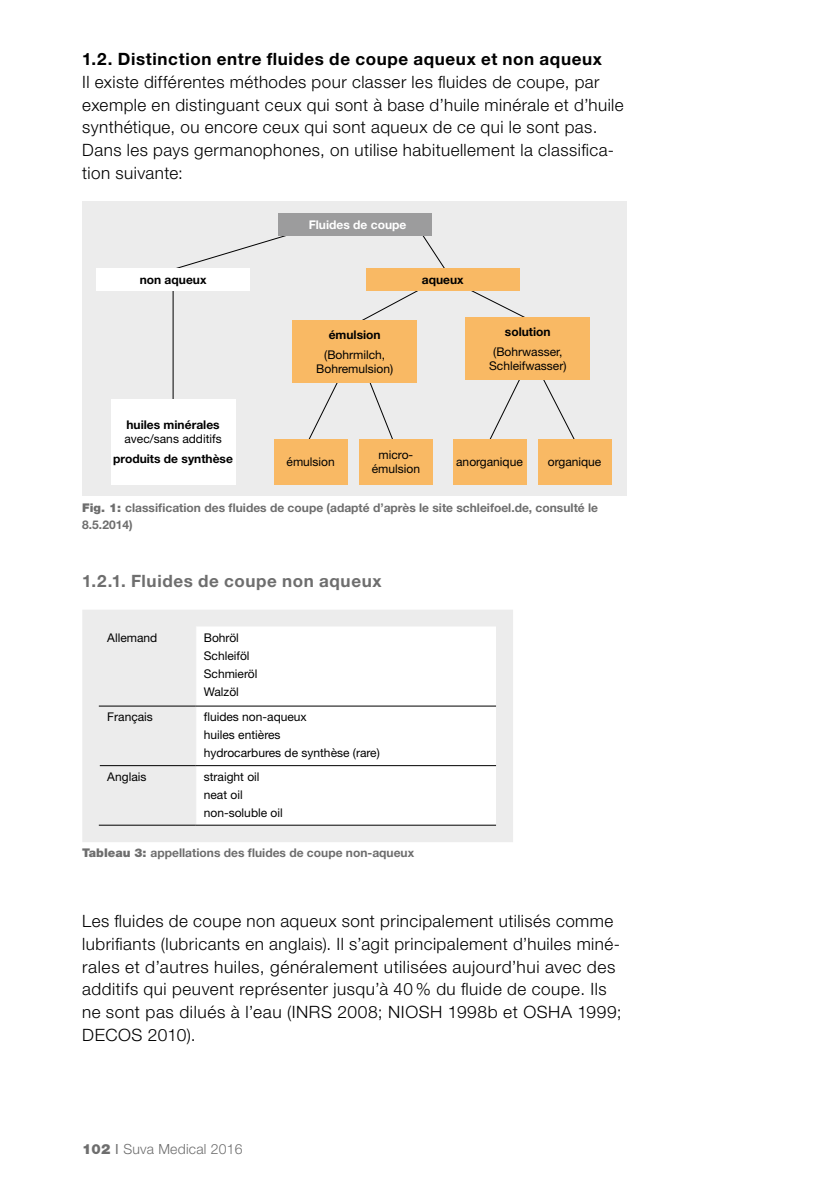
<style>
.page{position:relative;width:840px;height:1191px;background:#fff}
.page>*{position:absolute;margin:0;border:0;box-sizing:border-box;transform-origin:0 0}
.t1{font:300 17px/22.6px "Helvetica Neue LT Std";letter-spacing:.03em;color:#000}
.t2{font:700 17px "Helvetica Neue LT Std";letter-spacing:.035em;color:#000}
.t3{font:700 17px "Helvetica Neue LT Std";letter-spacing:.035em;color:#6e6e6e}
.t4{font:300 14px "Helvetica Neue LT Std";letter-spacing:.015em;color:#6e6e6e}
.t5{font:12px/18px "Helvetica Neue LT Std";color:#000;text-align:center}
.t6{font:700 12px/17px "Helvetica Neue LT Std";color:#6e6e6e}
.t7{font:700 12px "Helvetica Neue LT Std";color:#000}
.t8{font:700 12px "Helvetica Neue LT Std";color:#fff}
.s1{font-weight:900}
.s2{font-weight:400}
</style>
<div class="page">
<div style="left:82px;top:201px;width:544px;height:295px;background:#ececec"></div>
<svg style="left:176px;top:236px;width:110px;height:35px"></svg>
<hr style="left:172px;top:290px;width:1px;height:115px;background:#000">
<svg style="left:422px;top:234px;width:23px;height:34px"></svg>
<svg style="left:543px;top:380px;width:32px;height:59px"></svg>
<svg style="left:471px;top:280px;width:54px;height:37px"></svg>
<svg style="left:308px;top:383px;width:30px;height:56px"></svg>
<svg style="left:369px;top:383px;width:24px;height:56px"></svg>
<svg style="left:489px;top:380px;width:31px;height:59px"></svg>
<svg style="left:362px;top:291px;width:56px;height:29px"></svg>
<div style="left:278px;top:213px;width:153px;height:23px;background:#9c9c9d"></div>
<div style="left:96px;top:268px;width:153px;height:23px;background:#fff"></div>
<div style="left:366px;top:268px;width:153px;height:23px;background:#f9b964"></div>
<div style="left:111px;top:399px;width:124px;height:85px;background:#fff"></div>
<div style="left:292px;top:320px;width:125px;height:63px;background:#f9b964"></div>
<div style="left:274px;top:439px;width:73px;height:45px;background:#f9b964"></div>
<div style="left:452px;top:439px;width:74px;height:45px;background:#f9b964"></div>
<div style="left:359px;top:439px;width:73px;height:45px;background:#f9b964"></div>
<div style="left:537px;top:439px;width:74px;height:45px;background:#f9b964"></div>
<div style="left:465px;top:317px;width:125px;height:63px;background:#f9b964"></div>
<div style="left:82px;top:610px;width:431px;height:232px;background:#ececec"></div>
<svg style="left:196px;top:626px;width:299px;height:198px"></svg>
<hr style="left:99px;top:626px;width:1px;height:79px;background:#ececec">
<hr style="left:195px;top:626px;width:1px;height:79px;background:#ececec">
<hr style="left:99px;top:706px;width:1px;height:59px;background:#ececec">
<hr style="left:195px;top:706px;width:1px;height:59px;background:#ececec">
<hr style="left:99px;top:765px;width:1px;height:59px;background:#ececec">
<hr style="left:195px;top:766px;width:1px;height:58px;background:#ececec">
<hr style="left:99px;top:705px;width:97px;height:1px;background:#000">
<hr style="left:196px;top:705px;width:299px;height:1px;background:#000">
<hr style="left:100px;top:765px;width:96px;height:1px;background:#000">
<hr style="left:196px;top:765px;width:299px;height:1px;background:#000">
<hr style="left:99px;top:824px;width:97px;height:1px;background:#000">
<hr style="left:196px;top:824px;width:299px;height:1px;background:#000">
<p class="t2" style="left:82px;top:49px;width:521px">1.2. Distinction entre fluides de coupe aqueux et non aqueux</p>
<p class="t1" style="left:82px;top:70px;width:542px">Il existe différentes méthodes pour classer les fluides de coupe, par exemple en distinguant ceux qui sont à base d’huile minérale et d’huile synthétique, ou encore ceux qui sont aqueux de ce qui le sont pas.<br>Dans les pays germanophones, on utilise habituellement la classifica&shy;tion suivante:</p>
<p class="t8" style="left:308px;top:217px;width:99px">Fluides de coupe</p>
<p class="t7" style="left:140px;top:272px;width:68px">non aqueux</p>
<p class="t7" style="left:421px;top:272px;width:43px">aqueux</p>
<p class="t7" style="left:328px;top:327px;width:53px">émulsion</p>
<p class="t5" style="left:316px;top:347px;width:78px;line-height:14.4px">(Bohrmilch,<br>Bohremulsion)</p>
<p class="t7" style="left:504px;top:324px;width:47px">solution</p>
<p class="t5" style="left:489px;top:344px;width:79px;line-height:14.4px">(Bohrwasser,<br>Schleifwasser)</p>
<p class="t7" style="left:126px;top:417px;width:95px">huiles minérales</p>
<p class="t5" style="left:124px;top:430px;width:99px">avec/sans additifs</p>
<p class="t7" style="left:113px;top:451px;width:121px">produits de synthèse</p>
<p class="t5" style="left:371px;top:447px;width:50px;line-height:14.4px">micro&shy;émulsion</p>
<p class="t5" style="left:547px;top:452px;width:55px">organique</p>
<p class="t5" style="left:286px;top:452px;width:50px">émulsion</p>
<p class="t5" style="left:456px;top:452px;width:68px">anorganique</p>
<p class="t6" style="left:82px;top:498px;width:517px"><span class="s1">Fig. 1:</span> classification des fluides de coupe (adapté d’après le site schleifoel.de, consulté le<br>8.5.2014)</p>
<p class="t3" style="left:82px;top:570px;width:301px">1.2.1. Fluides de coupe non aqueux</p>
<p class="t5" style="left:107px;top:628px;width:52px">Allemand</p>
<p class="t5" style="left:204px;top:628px;width:55px;text-align:left">Bohröl<br>Schleiföl<br>Schmieröl<br>Walzöl</p>
<p class="t5" style="left:107px;top:707px;width:47px">Français</p>
<p class="t5" style="left:204px;top:707px;width:177px;text-align:left">fluides non-aqueux<br>huiles entières<br>hydrocarbures de synthèse (rare)</p>
<p class="t5" style="left:107px;top:767px;width:41px">Anglais</p>
<p class="t5" style="left:204px;top:767px;width:80px;text-align:left">straight oil neat oil non-soluble oil</p>
<p class="t6" style="left:82px;top:844px;width:333px"><span class="s1">Tableau 3:</span> appellations des fluides de coupe non-aqueux</p>
<p class="t1" style="left:82px;top:909px;width:540px">Les fluides de coupe non aqueux sont principalement utilisés comme lubrifiants (lubricants en anglais). Il s’agit principalement d’huiles miné&shy;rales et d’autres huiles, généralement utilisées aujourd’hui avec des additifs qui peuvent représenter jusqu’à 40 % du fluide de coupe. Ils ne sont pas dilués à l’eau (INRS 2008; NIOSH 1998b et OSHA 1999; DECOS 2010).</p>
<p class="t4" style="left:82px;top:1140px;width:162px"><span class="s1">102</span> <span class="s2">I</span> Suva Medical 2016</p>
</div>
